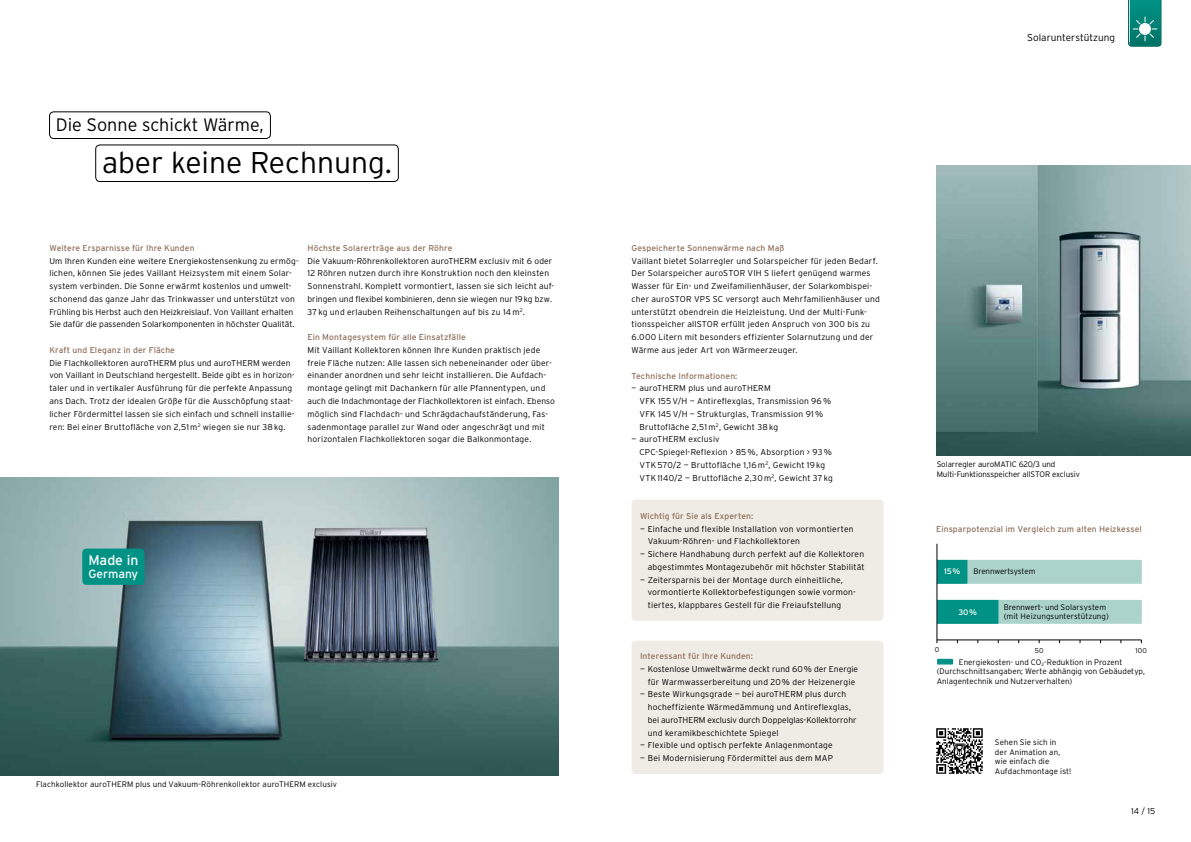
<style>
.page{position:relative;width:1191px;height:842px;background:#fff}
.page>*{position:absolute;margin:0;border:0;box-sizing:border-box;transform-origin:0 0}
.t1{font:300 30px "Interstate OT";color:#000}
.t2{font:300 18px "Interstate OT";color:#000}
.t3{font:14px "Interstate OT";color:#fff}
.t4{font:12px "Interstate OT";letter-spacing:-.005em;color:#fff}
.t5{font:300 10px "Interstate OT";letter-spacing:.005em;color:#000}
.t6{font:300 8.5px/12.8px "Interstate OT";letter-spacing:.02em;color:#000}
.t7{font:8.5px "Interstate OT";letter-spacing:.01em;color:#90705b}
.t8{font:300 8px/9.6px "Interstate OT";letter-spacing:.005em;color:#000}
.t9{font:300 8px "Interstate OT";letter-spacing:-.015em;color:#000}
.t10{font:8px "Interstate OT";color:#fff}
.t11{font:300 7px "Interstate OT";color:#000}
</style>
<div class="page">
<img style="left:0;top:477px;width:558px;height:298px">
<img style="left:936px;top:165px;width:255px;height:290px">
<svg style="left:937px;top:600px;width:204px;height:24px"></svg>
<hr style="left:937px;top:640px;width:204px;height:1px;background:#000">
<svg style="left:937px;top:560px;width:204px;height:24px"></svg>
<div style="left:937px;top:659px;width:16px;height:5px;background:#009385"></div>
<hr style="left:936px;top:544px;width:1px;height:99px;background:#000">
<svg style="left:1128px;top:0;width:33px;height:46px"></svg>
<div style="left:631px;top:500px;width:252px;height:121px;background:#efebe5;border-radius:4px"></div>
<div style="left:631px;top:641px;width:252px;height:133px;background:#efebe5;border-radius:4px"></div>
<div style="left:96px;top:145px;width:302px;height:37px;border:1px solid #000;border-radius:4px"></div>
<div style="left:49px;top:112px;width:221px;height:27px;border:1px solid #000;border-radius:4px"></div>
<div style="left:82px;top:549px;width:63px;height:36px;background:#009385;border-radius:4px"></div>
<img style="left:936px;top:729px;width:46px;height:45px">
<h2 class="t2" style="left:56px;top:115px;width:209px">Die Sonne schickt Wärme,</h2>
<h1 class="t1" style="left:102px;top:146px;width:291px">aber keine Rechnung.</h1>
<p class="t7" style="left:49px;top:243px;width:147px">Weitere Ersparnisse für Ihre Kunden</p>
<p class="t6" style="left:49px;top:254px;width:251px">Um Ihren Kunden eine weitere Energiekostensenkung zu ermög&shy;lichen, können Sie jedes Vaillant Heizsystem mit einem Solar&shy;system verbinden. Die Sonne erwärmt kostenlos und umwelt&shy;schonend das ganze Jahr das Trinkwasser und unterstützt von Frühling bis Herbst auch den Heizkreislauf. Von Vaillant erhalten Sie dafür die passenden Solarkomponenten in höchster Qualität.</p>
<p class="t7" style="left:49px;top:345px;width:127px">Kraft und Eleganz in der Fläche</p>
<p class="t6" style="left:49px;top:356px;width:247px">Die Flachkollektoren auroTHERM plus und auroTHERM werden von Vaillant in Deutschland hergestellt. Beide gibt es in horizon&shy;taler und in vertikaler Ausführung für die perfekte Anpassung ans Dach. Trotz der idealen Größe für die Ausschöpfung staat&shy;licher Fördermittel lassen sie sich einfach und schnell installie&shy;ren: Bei einer Bruttofläche von 2,51 m<sup>2</sup> wiegen sie nur 38kg.</p>
<p class="t7" style="left:307px;top:243px;width:146px">Höchste Solarerträge aus der Röhre</p>
<p class="t6" style="left:307px;top:254px;width:248px">Die Vakuum-Röhrenkollektoren auroTHERM exclusiv mit 6 oder 12 Röhren nutzen durch ihre Konstruktion noch den kleinsten Sonnenstrahl. Komplett vormontiert, lassen sie sich leicht auf&shy;bringen und flexibel kombinieren, denn sie wiegen nur 19kg bzw.<br>37 kg und erlauben Reihenschaltungen auf bis zu 14 m<sup>2</sup>.</p>
<p class="t7" style="left:307px;top:332px;width:160px">Ein Montagesystem für alle Einsatzfälle</p>
<p class="t6" style="left:307px;top:343px;width:249px">Mit Vaillant Kollektoren können Ihre Kunden praktisch jede freie Fläche nutzen: Alle lassen sich nebeneinander oder über&shy;einander anordnen und sehr leicht installieren. Die Aufdach&shy;montage gelingt mit Dachankern für alle Pfannentypen, und auch die Indachmontage der Flachkollektoren ist einfach. Ebenso möglich sind Flachdach- und Schrägdachaufständerung, Fas&shy;sadenmontage parallel zur Wand oder angeschrägt und mit horizontalen Flachkollektoren sogar die Balkonmontage.</p>
<h3 class="t3" style="left:88px;top:552px;width:52px">Made in</h3>
<h3 class="t4" style="left:88px;top:567px;width:51px">Germany</h3>
<p class="t8" style="left:36px;top:779px;width:302px">Flachkollektor auroTHERM plus und Vakuum-Röhrenkollektor auroTHERM exclusiv</p>
<p class="t5" style="left:1027px;top:31px;width:90px">Solarunterstützung</p>
<p class="t7" style="left:631px;top:243px;width:154px">Gespeicherte Sonnenwärme nach Maß</p>
<p class="t6" style="left:631px;top:254px;width:250px">Vaillant bietet Solarregler und Solarspeicher für jeden Bedarf.<br>Der Solarspeicher auroSTOR VIH S liefert genügend warmes Wasser für Ein- und Zweifamilienhäuser, der Solarkombispei&shy;cher auroSTOR VPS SC versorgt auch Mehrfamilienhäuser und unterstützt obendrein die Heizleistung. Und der Multi-Funk&shy;tionsspeicher allSTOR erfüllt jeden Anspruch von 300 bis zu 6.000 Litern mit besonders effizienter Solarnutzung und der Wärme aus jeder Art von Wärmeerzeuger.</p>
<p class="t7" style="left:631px;top:371px;width:107px">Technische Informationen:</p>
<p class="t6" style="left:639px;top:382px;width:193px;text-indent:-8px">— auroTHERM plus und auroTHERM<br>VFK 155V/H — Antireflexglas, Transmission 96% VFK 145V/H — Strukturglas, Transmission 91% Bruttofläche 2,51 m<sup>2</sup>, Gewicht 38kg</p>
<p class="t6" style="left:639px;top:433px;width:195px;text-indent:-8px">— auroTHERM exclusiv<br>CPC-Spiegel-Reflexion &gt; 85%, Absorption &gt; 93% VTK570/2 — Bruttofläche 1,16 m<sup>2</sup>, Gewicht 19kg VTK1140/2 — Bruttofläche 2,30 m<sup>2</sup>, Gewicht 37 kg</p>
<p class="t7" style="left:640px;top:511px;width:115px">Wichtig für Sie als Experten:</p>
<p class="t6" style="left:648px;top:522px;width:207px;text-indent:-8px">— Einfache und flexible Installation von vormontierten<br>Vakuum-Röhren- und Flachkollektoren</p>
<p class="t6" style="left:640px;top:548px;width:226px;text-align:right">— Sichere Handhabung durch perfekt auf die Kollektoren abgestimmtes Montagezubehör mit höchster Stabilität</p>
<p class="t6" style="left:648px;top:573px;width:209px;text-indent:-8px">— Zeitersparnis bei der Montage durch einheitliche, vormontierte Kollektorbefestigungen sowie vormon&shy;tiertes, klappbares Gestell für die Freiaufstellung</p>
<p class="t7" style="left:640px;top:651px;width:114px">Interessant für Ihre Kunden:</p>
<p class="t6" style="left:640px;top:662px;width:220px;text-align:center">— Kostenlose Umweltwärme deckt rund 60% der Energie für Warmwasserbereitung und 20% der Heizenergie</p>
<p class="t6" style="left:648px;top:688px;width:210px;text-indent:-8px">— Beste Wirkungsgrade — bei auroTHERM plus durch hocheffiziente Wärmedämmung und Antireflexglas, bei auroTHERM exclusiv durch Doppelglas-Kollektorrohr und keramikbeschichtete Spiegel</p>
<p class="t6" style="left:640px;top:739px;width:194px">— Flexible und optisch perfekte Anlagenmontage</p>
<p class="t6" style="left:640px;top:752px;width:194px">— Bei Modernisierung Fördermittel aus dem MAP</p>
<p class="t8" style="left:936px;top:459px;width:145px">Solarregler auroMATIC 620/3 und<br>Multi-Funktionsspeicher allSTOR exclusiv</p>
<p class="t7" style="left:936px;top:524px;width:207px">Einsparpotenzial im Vergleich zum alten Heizkessel</p>
<p class="t10" style="left:944px;top:567px;width:18px">15%</p>
<p class="t9" style="left:973px;top:567px;width:64px">Brennwertsystem</p>
<p class="t10" style="left:958px;top:607px;width:20px">30%</p>
<p class="t8" style="left:1004px;top:602px;width:106px">Brennwert- und Solarsystem (mit Heizungsunterstützung)</p>
<p class="t11" style="left:934px;top:646px;width:6px">0</p>
<p class="t11" style="left:1034px;top:647px;width:10px">50</p>
<p class="t11" style="left:1135px;top:647px;width:13px">100</p>
<p class="t8" style="left:959px;top:657px;width:165px">Energiekosten- und CO<sub>2</sub>-Reduktion in Prozent</p>
<p class="t8" style="left:936px;top:666px;width:210px">(Durchschnittsangaben; Werte abhängig von Gebäudetyp,<br>Anlagentechnik und Nutzerverhalten)</p>
<p class="t8" style="left:995px;top:737px;width:78px">Sehen Sie sich in<br>der Animation an, wie einfach die<br>Aufdachmontage ist!</p>
<p class="t6" style="left:1131px;top:804px;width:26px">14 / 15</p>
</div>
